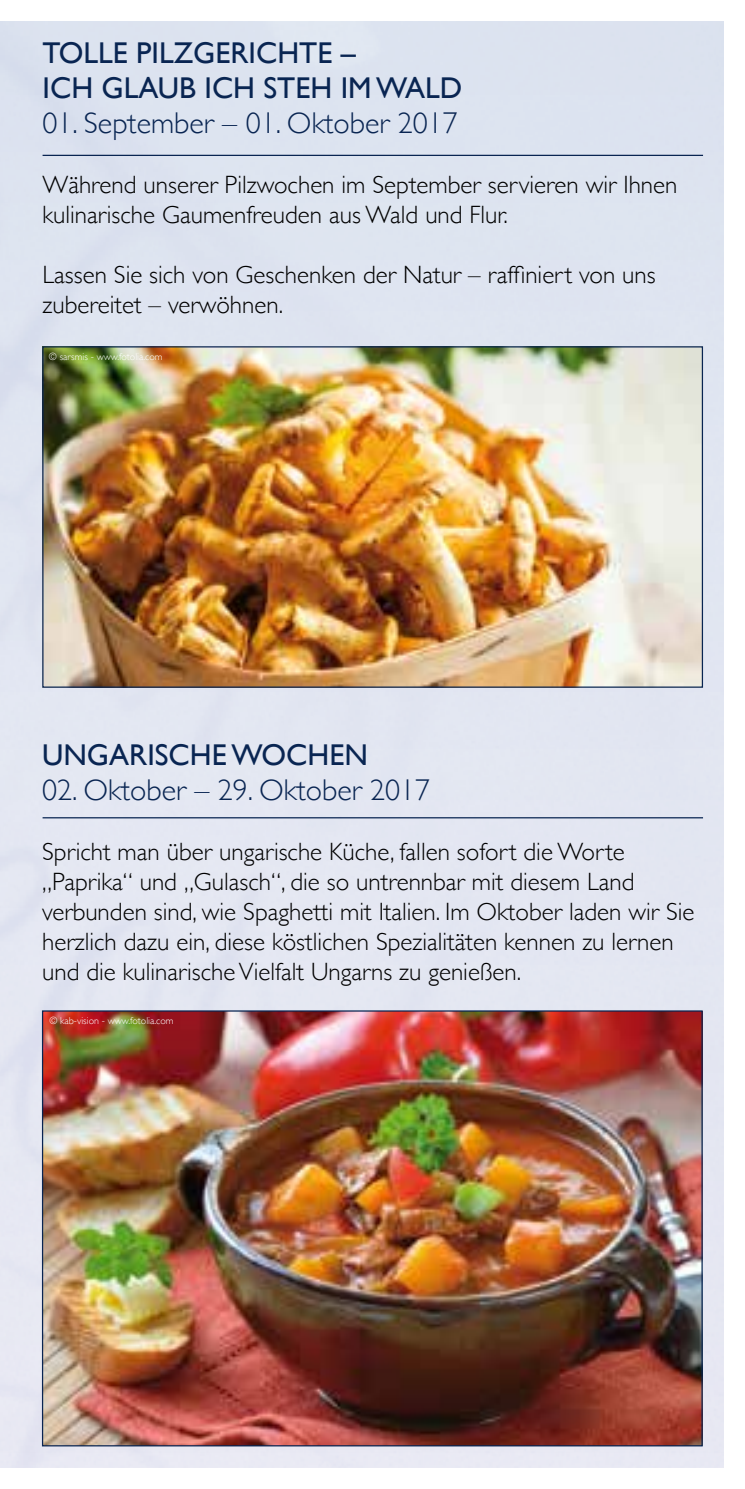
<style>
.page{position:relative;width:745px;height:1489px;background:#fff}
.page>*{position:absolute;margin:0;border:0;box-sizing:border-box;transform-origin:0 0}
.t1{font:30px/35px "Gill Sans";color:#092552}
.t2{font:300 30px "Gill Sans";color:#092552}
.t3{font:300 25px/30px "Gill Sans";color:#000}
.t4{font:300 10px "Gill Sans";color:#fff}
</style>
<div class="page">
<div style="left:0;top:21px;width:723px;height:1446px;background:#e0e5f1"></div>
<img style="left:44px;top:348px;width:656px;height:337px">
<img style="left:44px;top:1012px;width:656px;height:432px">
<hr style="left:43px;top:155px;width:659px;height:1px;background:#092552">
<hr style="left:43px;top:817px;width:659px;height:1px;background:#092552">
<p class="t1" style="left:43px;top:35px;width:421px">TOLLE PILZGERICHTE –<br>ICH GLAUB ICH STEH IM WALD</p>
<p class="t2" style="left:43px;top:100px;width:416px">01. September – 01. Oktober 2017</p>
<p class="t3" style="left:43px;top:169px;width:636px">Während unserer Pilzwochen im September servieren wir Ihnen kulinarische Gaumenfreuden aus Wald und Flur.</p>
<p class="t3" style="left:43px;top:259px;width:614px">Lassen Sie sich von Geschenken der Natur – raffiniert von uns zubereitet – verwöhnen.</p>
<p class="t4" style="left:49px;top:349px;width:115px">© sarsmis - www.fotolia.com</p>
<p class="t1" style="left:42px;top:737px;width:327px">UNGARISCHE WOCHEN</p>
<p class="t2" style="left:42px;top:766px;width:389px">02. Oktober – 29. Oktober 2017</p>
<p class="t3" style="left:42px;top:835px;width:653px">Spricht man über ungarische Küche, fallen sofort die Worte „Paprika“ und „Gulasch“, die so untrennbar mit diesem Land verbunden sind, wie Spaghetti mit Italien. Im Oktober laden wir Sie herzlich dazu ein, diese köstlichen Spezialitäten kennen zu lernen und die kulinarische Vielfalt Ungarns zu genießen.</p>
<p class="t4" style="left:49px;top:1013px;width:125px">© kab-vision - www.fotolia.com</p>
</div>
